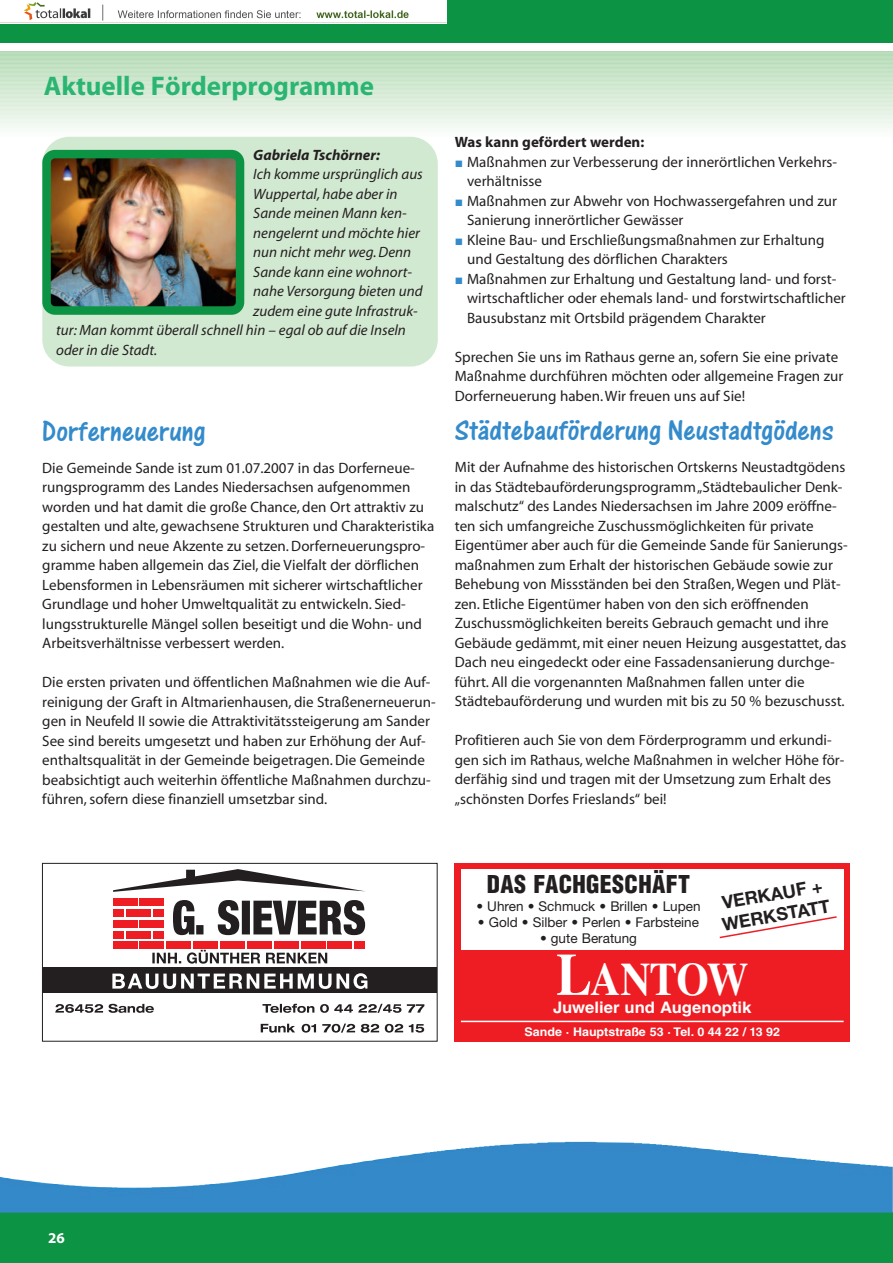
<style>
.page{position:relative;width:893px;height:1263px;background:#fff}
.page>*{position:absolute;margin:0;border:0;box-sizing:border-box;transform-origin:0 0}
.t1{font:46.35px "Times Bold+GHNIGA";letter-spacing:-.02em;color:#fff;scale:.9 1}
.t2{font:30px "One Stroke Script Plain";color:#348bcb}
.t3{font:700 27px "Myriad";color:#2bb572}
.t4{font:24px "Helvetica Condensed Black+XDUELJ";letter-spacing:.015em;color:#231f20}
.t5{font:18px/21.3px "Helvetica Neue Bold+GYLJTW";color:#231f20}
.t6{font:15.9px "Helvetica Bold+IDCIEO";color:#fff;scale:1.05 1}
.t7{font:15px/19.5px "Myriad";color:#231f20}
.t8{font:italic 15px "Myriad";color:#231f20}
.t9{font:700 15px "Myriad";color:#231f20}
.t10{font:italic 700 15px "Myriad";color:#231f20}
.t11{font:700 15px "Myriad";color:#fff}
.t12{font:13.5px "Helvetica Neue Roman+EAKKNV";color:#231f20}
.t13{font:11.85px "Helvetica Bold+IDCIEO";color:#fff;scale:1.05 1}
.s1{font-family:"European Pi Three";color:#348bcb}
.s2{font-size:59.55px}
</style>
<div class="page">
<hr style="left:0;top:52px;width:893px;height:3px;background:#abd8ad">
<hr style="left:0;top:55px;width:893px;height:3px;background:#aed9b0">
<hr style="left:0;top:58px;width:893px;height:3px;background:#b1dab3">
<hr style="left:0;top:61px;width:893px;height:3px;background:#b4dbb5">
<hr style="left:0;top:64px;width:893px;height:3px;background:#b7ddb8">
<hr style="left:0;top:67px;width:893px;height:3px;background:#badeba">
<hr style="left:0;top:70px;width:893px;height:3px;background:#bcdfbd">
<hr style="left:0;top:73px;width:893px;height:3px;background:#bfe0c0">
<hr style="left:0;top:76px;width:893px;height:3px;background:#c2e2c2">
<hr style="left:0;top:79px;width:893px;height:3px;background:#c5e3c5">
<hr style="left:0;top:82px;width:893px;height:3px;background:#c8e4c8">
<hr style="left:0;top:85px;width:893px;height:3px;background:#cae5cb">
<hr style="left:0;top:88px;width:893px;height:3px;background:#cee7ce">
<hr style="left:0;top:91px;width:893px;height:3px;background:#d1e8d0">
<hr style="left:0;top:94px;width:893px;height:3px;background:#d3e9d3">
<hr style="left:0;top:97px;width:893px;height:3px;background:#d5ead5">
<hr style="left:0;top:100px;width:893px;height:3px;background:#d9ecd8">
<hr style="left:0;top:103px;width:893px;height:3px;background:#dceddb">
<hr style="left:0;top:106px;width:893px;height:3px;background:#dfefdd">
<hr style="left:0;top:109px;width:893px;height:3px;background:#e2f0e0">
<hr style="left:0;top:112px;width:893px;height:3px;background:#e5f2e4">
<hr style="left:0;top:115px;width:893px;height:3px;background:#e8f4e7">
<hr style="left:0;top:118px;width:893px;height:3px;background:#eaf5ea">
<hr style="left:0;top:121px;width:893px;height:3px;background:#edf7ee">
<hr style="left:0;top:123px;width:893px;height:3px;background:#f1f8f0">
<hr style="left:0;top:126px;width:893px;height:3px;background:#f2f9f3">
<hr style="left:0;top:128px;width:893px;height:3px;background:#f6fbf6">
<hr style="left:0;top:131px;width:893px;height:3px;background:#f8fcf8">
<hr style="left:0;top:134px;width:893px;height:3px;background:#fbfdfc">
<div style="left:0;top:1212px;width:893px;height:51px;background:#0d9344"></div>
<div style="left:0;top:1px;width:893px;height:42px;background:#0d9344"></div>
<img style="left:0;top:1141px;width:893px;height:71px">
<div style="left:42px;top:967px;width:395px;height:26px;background:#231f20"></div>
<svg style="left:113px;top:869px;width:252px;height:23px"></svg>
<div style="left:113px;top:898px;width:24px;height:8px;background:#ee1d23"></div>
<div style="left:139px;top:898px;width:24px;height:8px;background:#ee1d23"></div>
<div style="left:126px;top:909px;width:24px;height:7px;background:#ee1d23"></div>
<div style="left:113px;top:909px;width:11px;height:7px;background:#ee1d23"></div>
<div style="left:153px;top:909px;width:10px;height:7px;background:#ee1d23"></div>
<div style="left:113px;top:920px;width:24px;height:7px;background:#ee1d23"></div>
<div style="left:139px;top:920px;width:24px;height:7px;background:#ee1d23"></div>
<div style="left:126px;top:930px;width:24px;height:8px;background:#ee1d23"></div>
<div style="left:113px;top:930px;width:11px;height:8px;background:#ee1d23"></div>
<div style="left:153px;top:930px;width:10px;height:8px;background:#ee1d23"></div>
<div style="left:113px;top:941px;width:24px;height:8px;background:#ee1d23"></div>
<div style="left:139px;top:941px;width:24px;height:8px;background:#ee1d23"></div>
<div style="left:167px;top:941px;width:24px;height:8px;background:#ee1d23"></div>
<div style="left:193px;top:941px;width:25px;height:8px;background:#ee1d23"></div>
<div style="left:220px;top:941px;width:25px;height:8px;background:#ee1d23"></div>
<div style="left:248px;top:941px;width:24px;height:8px;background:#ee1d23"></div>
<div style="left:274px;top:941px;width:24px;height:8px;background:#ee1d23"></div>
<div style="left:301px;top:941px;width:24px;height:8px;background:#ee1d23"></div>
<div style="left:327px;top:941px;width:25px;height:8px;background:#ee1d23"></div>
<div style="left:354px;top:941px;width:11px;height:8px;background:#ee1d23"></div>
<svg style="left:152px;top:950px;width:175px;height:14px"></svg>
<svg style="left:112px;top:973px;width:255px;height:16px"></svg>
<svg style="left:55px;top:1004px;width:369px;height:9px"></svg>
<svg style="left:261px;top:1023px;width:163px;height:10px"></svg>
<svg style="left:173px;top:900px;width:192px;height:35px"></svg>
<div style="left:42px;top:863px;width:396px;height:178px;border:1px solid #231f20"></div>
<div style="left:455px;top:863px;width:395px;height:178px;background:#ee1d23"></div>
<div style="left:461px;top:869px;width:383px;height:81px;background:#fff"></div>
<svg style="left:719px;top:916px;width:118px;height:23px"></svg>
<hr style="left:461px;top:1021px;width:383px;height:1px;background:#fff">
<div style="left:42px;top:137px;width:396px;height:229px;background:#d2e9d1;border-radius:27px"></div>
<img style="left:42px;top:150px;width:202px;height:165px">
<img style="left:0;top:1px;width:446px;height:23px">
<h3 class="t3" style="left:44px;top:76px;width:332px">Aktuelle Förderprogramme</h3>
<p class="t10" style="left:253px;top:149px;width:128px">Gabriela Tschörner:</p>
<p class="t8" style="left:253px;top:169px;width:171px">Ich komme ursprünglich aus</p>
<p class="t8" style="left:253px;top:188px;width:146px">Wuppertal, habe aber in</p>
<p class="t8" style="left:253px;top:208px;width:155px">Sande meinen Mann ken-</p>
<p class="t8" style="left:253px;top:227px;width:168px">nengelernt und möchte hier</p>
<p class="t8" style="left:253px;top:247px;width:159px">nun nicht mehr weg. Denn</p>
<p class="t8" style="left:253px;top:266px;width:160px">Sande kann eine wohnort-</p>
<p class="t8" style="left:253px;top:286px;width:171px">nahe Versorgung bieten und</p>
<p class="t8" style="left:253px;top:305px;width:166px">zudem eine gute Infrastruk-</p>
<p class="t8" style="left:56px;top:325px;width:351px">tur: Man kommt überall schnell hin – egal ob auf die Inseln</p>
<p class="t8" style="left:56px;top:344px;width:103px">oder in die Stadt.</p>
<h2 class="t2" style="left:42px;top:422px;width:165px">Dorferneuerung</h2>
<p class="t7" style="left:42px;top:459px;width:394px">Die Gemeinde Sande ist zum 01.07.2007 in das Dorferneue&shy;rungsprogramm des Landes Niedersachsen aufgenommen worden und hat damit die große Chance, den Ort attraktiv zu gestalten und alte, gewachsene Strukturen und Charakteristika zu sichern und neue Akzente zu setzen. Dorferneuerungspro&shy;gramme haben allgemein das Ziel, die Vielfalt der dörflichen Lebensformen in Lebensräumen mit sicherer wirtschaftlicher Grundlage und hoher Umweltqualität zu entwickeln. Sied&shy;lungsstrukturelle Mängel sollen beseitigt und die Wohn- und Arbeitsverhältnisse verbessert werden.</p>
<p class="t7" style="left:42px;top:674px;width:395px">Die ersten privaten und öffentlichen Maßnahmen wie die Auf&shy;reinigung der Graft in Altmarienhausen, die Straßenerneuerun&shy;gen in Neufeld II sowie die Attraktivitätssteigerung am Sander See sind bereits umgesetzt und haben zur Erhöhung der Auf&shy;enthaltsqualität in der Gemeinde beigetragen. Die Gemeinde beabsichtigt auch weiterhin öffentliche Maßnahmen durchzu&shy;führen, sofern diese finanziell umsetzbar sind.</p>
<p class="t9" style="left:455px;top:137px;width:191px">Was kann gefördert werden:</p>
<p class="t7" style="left:467px;top:153px;width:371px;text-indent:-12px"><span class="s1">-</span> Maßnahmen zur Verbesserung der innerörtlichen Verkehrs&shy;verhältnisse</p>
<p class="t7" style="left:467px;top:192px;width:371px;text-indent:-12px"><span class="s1">-</span> Maßnahmen zur Abwehr von Hochwassergefahren und zur<br>Sanierung innerörtlicher Gewässer</p>
<p class="t7" style="left:467px;top:231px;width:359px;text-indent:-12px"><span class="s1">-</span> Kleine Bau- und Erschließungsmaßnahmen zur Erhaltung und Gestaltung des dörflichen Charakters</p>
<p class="t7" style="left:467px;top:270px;width:380px;text-indent:-12px"><span class="s1">-</span> Maßnahmen zur Erhaltung und Gestaltung land- und forst&shy;wirtschaftlicher oder ehemals land- und forstwirtschaftlicher<br>Bausubstanz mit Ortsbild prägendem Charakter</p>
<p class="t7" style="left:455px;top:348px;width:390px">Sprechen Sie uns im Rathaus gerne an, sofern Sie eine private<br>Maßnahme durchführen möchten oder allgemeine Fragen zur<br>Dorferneuerung haben. Wir freuen uns auf Sie!</p>
<h2 class="t2" style="left:455px;top:421px;width:380px">Städtebauförderung Neustadtgödens</h2>
<p class="t7" style="left:455px;top:459px;width:394px">Mit der Aufnahme des historischen Ortskerns Neustadtgödens in das Städtebauförderungsprogramm „Städtebaulicher Denk&shy;malschutz“ des Landes Niedersachsen im Jahre 2009 eröffne&shy;ten sich umfangreiche Zuschussmöglichkeiten für private Eigentümer aber auch für die Gemeinde Sande für Sanierungs&shy;maßnahmen zum Erhalt der historischen Gebäude sowie zur Behebung von Missständen bei den Straßen, Wegen und Plät&shy;zen. Etliche Eigentümer haben von den sich eröffnenden Zuschussmöglichkeiten bereits Gebrauch gemacht und ihre Gebäude gedämmt, mit einer neuen Heizung ausgestattet, das Dach neu eingedeckt oder eine Fassadensanierung durchge&shy;führt. All die vorgenannten Maßnahmen fallen unter die Städtebauförderung und wurden mit bis zu 50 % bezuschusst.</p>
<p class="t7" style="left:455px;top:732px;width:391px">Profitieren auch Sie von dem Förderprogramm und erkundi&shy;gen sich im Rathaus, welche Maßnahmen in welcher Höhe för&shy;derfähig sind und tragen mit der Umsetzung zum Erhalt des „schönsten Dorfes Frieslands“ bei!</p>
<h3 class="t4" style="left:487px;top:875px;width:205px">DAS FACHGESCHÄFT</h3>
<p class="t12" style="left:476px;top:902px;width:226px">• Uhren • Schmuck • Brillen • Lupen</p>
<p class="t12" style="left:478px;top:918px;width:223px">• Gold • Silber • Perlen • Farbsteine</p>
<p class="t12" style="left:540px;top:934px;width:98px">• gute Beratung</p>
<p class="t5" style="left:717px;top:895px;width:111px;rotate:-10deg">VERKAUF +<br>WERKSTATT</p>
<h1 class="t1" style="left:556px;top:963px;width:215px"><span class="s2">L</span>ANTOW</h1>
<p class="t13" style="left:524px;top:1027px;width:245px">Sande · Hauptstraße 53 · Tel. 0 44 22 / 13 92</p>
<p class="t6" style="left:553px;top:1002px;width:190px">Juwelier und Augenoptik</p>
<p class="t11" style="left:48px;top:1232px;width:18px">26</p>
</div>
